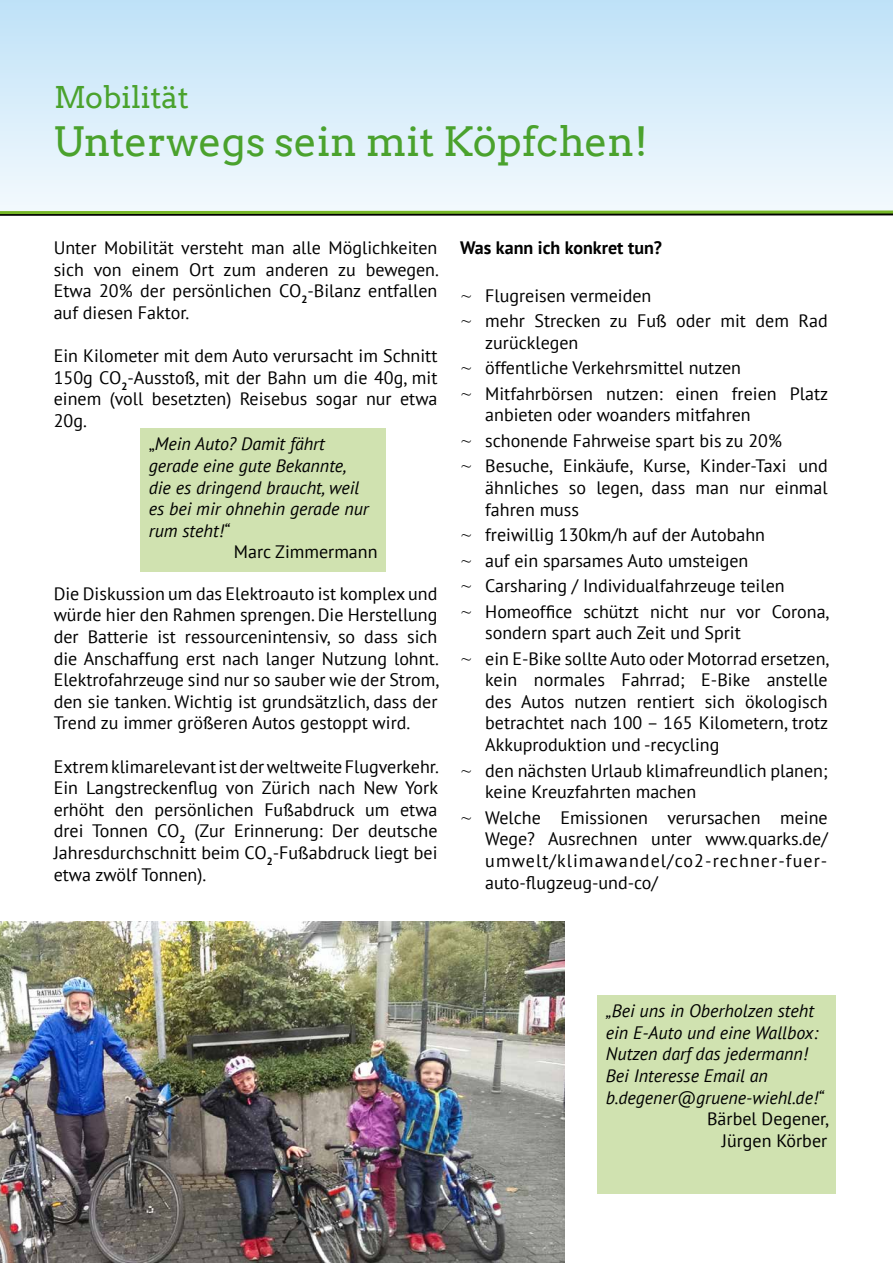
<style>
.page{position:relative;width:893px;height:1263px;background:#fff}
.page>*{position:absolute;margin:0;border:0;box-sizing:border-box;transform-origin:0 0}
.t1{font:40.5px "Arvo";color:#4aa22d}
.t2{font:30px "Arvo";color:#4aa22d}
.t3{font:18px/21.6px "PT Sans";color:#000}
.t4{font:italic 18px/21.6px "PT Sans";color:#000}
.t5{font:700 18px "PT Sans";color:#000}
.s1{font-style:normal}
.s2{font-family:"Times New Roman"}
</style>
<div class="page">
<img style="left:0;top:922px;width:565px;height:341px">
<div style="left:140px;top:428px;width:246px;height:144px;background:#d0e2b0"></div>
<div style="left:597px;top:995px;width:239px;height:199px;background:#d0e2b0"></div>
<div style="left:0;top:0;width:893px;height:214px;background:linear-gradient(to bottom,#bee2f8,#f4fafd)"></div>
<svg style="left:0;top:209px;width:893px;height:7px"></svg>
<h2 class="t2" style="left:54px;top:77px;width:136px">Mobilität</h2>
<h1 class="t1" style="left:54px;top:115px;width:595px">Unterwegs sein mit Köpfchen!</h1>
<p class="t3" style="left:54px;top:237px;width:387px;text-align:justify">Unter Mobilität versteht man alle Möglichkeiten sich von einem Ort zum anderen zu bewegen.<br>Etwa 20% der persönlichen CO<sub>2</sub>-Bilanz entfallen auf diesen Faktor.</p>
<p class="t3" style="left:54px;top:345px;width:385px;text-align:justify">Ein Kilometer mit dem Auto verursacht im Schnitt 150g CO<sub>2</sub>-Ausstoß, mit der Bahn um die 40g, mit einem (voll besetzten) Reisebus sogar nur etwa 20g.</p>
<p class="t4" style="left:149px;top:433px;width:222px"><span class="s1">„</span>Mein Auto? Damit fährt gerade eine gute Bekannte, die es dringend braucht, weil es bei mir ohnehin gerade nur rum steht!“</p>
<p class="t3" style="left:234px;top:541px;width:145px">Marc Zimmermann</p>
<p class="t3" style="left:54px;top:582px;width:387px;text-align:justify">Die Diskussion um das Elektroauto ist komplex und würde hier den Rahmen sprengen. Die Herstellung der Batterie ist ressourcenintensiv, so dass sich die Anschaffung erst nach langer Nutzung lohnt.<br>Elektrofahrzeuge sind nur so sauber wie der Strom, den sie tanken. Wichtig ist grundsätzlich, dass der Trend zu immer größeren Autos gestoppt wird.</p>
<p class="t3" style="left:54px;top:755px;width:387px;text-align:justify">Extrem klimarelevant ist der weltweite Flugverkehr.<br>Ein Langstreckenflug von Zürich nach New York erhöht den persönlichen Fußabdruck um etwa drei Tonnen CO<sub>2</sub> (Zur Erinnerung: Der deutsche Jahresdurchschnitt beim CO<sub>2</sub>-Fußabdruck liegt bei etwa zwölf Tonnen).</p>
<p class="t5" style="left:460px;top:236px;width:203px">Was kann ich konkret tun?</p>
<p class="t3" style="left:461px;top:282px;width:368px;line-height:25.5px"><span class="s2">~</span> Flugreisen vermeiden<br><span class="s2">~</span> mehr Strecken zu Fuß oder mit dem Rad</p>
<p class="t3" style="left:461px;top:329px;width:368px;line-height:25.5px;text-indent:24px">zurücklegen<br><span class="s2">~</span> öffentliche Verkehrsmittel nutzen<br><span class="s2">~</span> Mitfahrbörsen nutzen: einen freien Platz</p>
<p class="t3" style="left:461px;top:402px;width:368px;line-height:25.5px;text-indent:24px">anbieten oder woanders mitfahren<br><span class="s2">~</span> schonende Fahrweise spart bis zu 20%<br><span class="s2">~</span> Besuche, Einkäufe, Kurse, Kinder-Taxi und</p>
<p class="t3" style="left:485px;top:476px;width:344px">ähnliches so legen, dass man nur einmal fahren muss</p>
<p class="t3" style="left:461px;top:521px;width:369px;line-height:25.5px"><span class="s2">~</span> freiwillig 130km/h auf der Autobahn<br><span class="s2">~</span> auf ein sparsames Auto umsteigen<br><span class="s2">~</span> Carsharing / Individualfahrzeuge teilen<br><span class="s2">~</span> Homeoffice schützt nicht nur vor Corona,</p>
<p class="t3" style="left:461px;top:620px;width:369px;line-height:25.5px;text-indent:24px">sondern spart auch Zeit und Sprit<br><span class="s2">~</span> ein E-Bike sollte Auto oder Motorrad ersetzen,</p>
<p class="t3" style="left:485px;top:669px;width:344px;text-align:justify">kein normales Fahrrad; E-Bike anstelle des Autos nutzen rentiert sich ökologisch betrachtet nach 100 – 165 Kilometern, trotz Akkuproduktion und -recycling</p>
<p class="t3" style="left:485px;top:759px;width:344px;text-indent:-24px"><span class="s2">~</span> den nächsten Urlaub klimafreundlich planen; keine Kreuzfahrten machen</p>
<p class="t3" style="left:485px;top:806px;width:344px;text-align:justify;text-indent:-24px"><span class="s2">~</span> Welche Emissionen verursachen meine Wege? Ausrechnen unter www.quarks.de/ umwelt/klimawandel/co2-rechner-fuer&shy;auto-flugzeug-und-co/</p>
<p class="t4" style="left:606px;top:999px;width:219px">„Bei uns in Oberholzen steht ein E-Auto und eine Wallbox:<br>Nutzen darf das jedermann!<br>Bei Interesse Email an b.degener@gruene-wiehl.de!“</p>
<p class="t3" style="left:707px;top:1107px;width:123px;text-align:right">Bärbel Degener,<br>Jürgen Körber</p>
</div>
